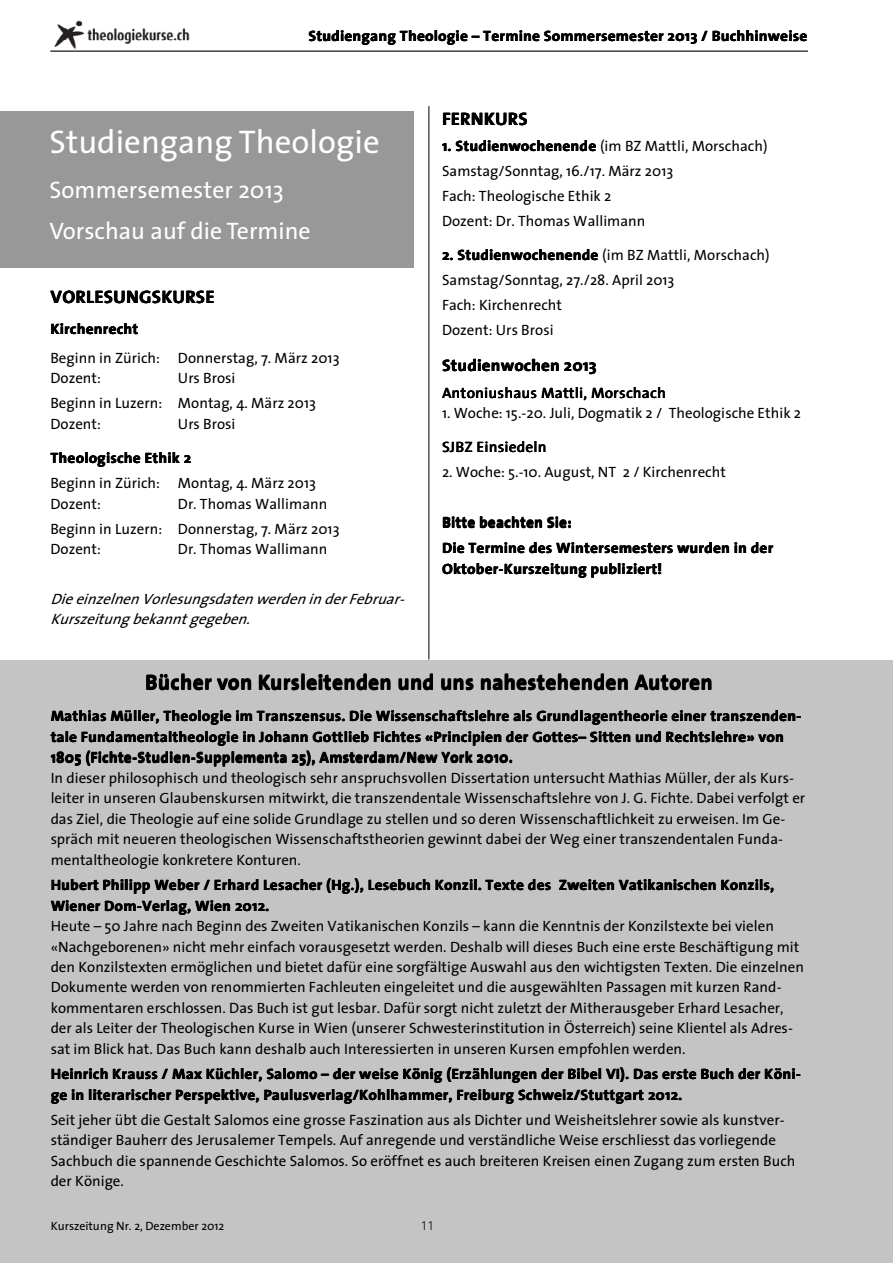
<style>
.page{position:relative;width:893px;height:1263px;background:#fff}
.page>*{position:absolute;margin:0;border:0;box-sizing:border-box;transform-origin:0 0}
.t1{font:33px "The Sans";color:#fff}
.t2{font:24px/41.5px "The Sans";color:#fff}
.t3{font:700 21px "The Sans";letter-spacing:.025em;color:#000}
.t4{font:700 18px "The Sans";letter-spacing:.025em;color:#000}
.t5{font:700 16.5px "The Sans";letter-spacing:.03em;color:#000}
.t6{font:15px/20.4px "The Sans";color:#000}
.t7{font:700 15px/25.3px "The Sans";letter-spacing:.03em;color:#000}
.t8{font:italic 15px/20.5px "The Sans";color:#000}
.t9{font:15px "The Sans";letter-spacing:.03em;color:#000}
.t10{font:12px "The Sans";color:#000}
.t11{font:12px "Zurich Lt BT";color:#000}
.s1{font-weight:700}
</style>
<div class="page">
<div style="left:0;top:660px;width:893px;height:603px;background:#c4c4c5"></div>
<div style="left:0;top:111px;width:414px;height:157px;background:#989898"></div>
<img style="left:51px;top:20px;width:141px;height:31px">
<hr style="left:51px;top:51px;width:757px;height:1px;background:#000">
<hr style="left:428px;top:106px;width:1px;height:553px;background:#000">
<p class="t7" style="left:309px;top:25px;width:500px">Studiengang Theologie – Termine Sommersemester 2013 / Buchhinweise</p>
<p class="t7" style="left:491px;top:24px;width:9px">e</p>
<p class="t7" style="left:608px;top:24px;width:9px">e</p>
<p class="t7" style="left:668px;top:24px;width:9px">2</p>
<p class="t7" style="left:736px;top:24px;width:23px">hhi</p>
<p class="t7" style="left:799px;top:24px;width:9px">e</p>
<p class="t7" style="left:491px;top:25px;width:9px">e</p>
<p class="t7" style="left:608px;top:25px;width:9px">e</p>
<p class="t7" style="left:668px;top:25px;width:9px">2</p>
<p class="t7" style="left:736px;top:25px;width:23px">hhi</p>
<p class="t7" style="left:799px;top:25px;width:9px">e</p>
<h1 class="t1" style="left:50px;top:125px;width:332px">Studiengang Theologie</h1>
<h2 class="t2" style="left:50px;top:170px;width:263px">Sommersemester 2013<br>Vorschau auf die Termine</h2>
<p class="t4" style="left:51px;top:290px;width:165px">VORLESUNGSKURSE</p>
<p class="t7" style="left:51px;top:317px;width:89px">Kirchenrecht</p>
<p class="t6" style="left:50px;top:348px;width:291px">Beginn in Zürich: Donnerstag, 7. März 2013<br>Dozent:</p>
<p class="t6" style="left:50px;top:366px;width:267px;line-height:25px;text-indent:127px">Urs Brosi<br>Beginn in Luzern: Montag, 4. März 2013</p>
<p class="t6" style="left:51px;top:414px;width:52px">Dozent:</p>
<p class="t6" style="left:178px;top:414px;width:59px">Urs Brosi</p>
<p class="t7" style="left:51px;top:447px;width:142px">Theologische Ethik 2</p>
<p class="t6" style="left:51px;top:474px;width:267px">Beginn in Zürich: Montag, 4. März 2013<br>Dozent:</p>
<p class="t6" style="left:51px;top:492px;width:291px;line-height:25px;text-indent:127px">Dr. Thomas Wallimann<br>Beginn in Luzern: Donnerstag, 7. März 2013</p>
<p class="t6" style="left:51px;top:539px;width:52px">Dozent:</p>
<p class="t6" style="left:178px;top:539px;width:151px">Dr. Thomas Wallimann</p>
<p class="t8" style="left:50px;top:589px;width:360px">DieeinzelnenVorlesungsdatenwerdeninderFebruar-<br>Kurszeitungbekanntgegeben.</p>
<p class="t4" style="left:442px;top:111px;width:87px">FERNKURS</p>
<p class="t6" style="left:442px;top:134px;width:327px;line-height:25px"><span class="s1">1. Studienwochenende</span> (im BZ Mattli, Morschach)<br>Samstag/Sonntag, 16./17. März 2013<br>Fach: Theologische Ethik 2<br>Dozent: Dr. Thomas Wallimann</p>
<p class="t6" style="left:442px;top:243px;width:329px;line-height:24.9px"><span class="s1">2. Studienwochenende</span> (im BZ Mattli, Morschach)<br>Samstag/Sonntag, 27./28. April 2013<br>Fach: Kirchenrecht<br>Dozent: Urs Brosi</p>
<p class="t5" style="left:442px;top:358px;width:156px">Studienwochen 2013</p>
<p class="t9" style="left:442px;top:385px;width:225px">Antoniushaus Mattli, Morschach</p>
<p class="t6" style="left:442px;top:404px;width:361px">1. Woche: 15.-20. Juli, Dogmatik 2 / Theologische Ethik 2</p>
<p class="t9" style="left:442px;top:439px;width:106px">SJBZ Einsiedeln</p>
<p class="t6" style="left:442px;top:462px;width:285px">2. Woche: 5.-10. August, NT 2 / Kirchenrecht</p>
<p class="t7" style="left:442px;top:511px;width:332px">Bitte beachten Sie:<br>Die Termine des Wintersemesters wurden in der</p>
<p class="t7" style="left:442px;top:558px;width:221px">Oktober-Kurszeitung publiziert!</p>
<p class="t7" style="left:626px;top:557px;width:8px">z</p>
<p class="t7" style="left:626px;top:558px;width:8px">z</p>
<h3 class="t3" style="left:146px;top:674px;width:568px">Bücher von Kursleitenden und uns nahestehenden Autoren</h3>
<p class="t7" style="left:51px;top:707px;width:752px;line-height:20.7px">Mathias Müller, Theologie im Transzensus. Die Wissenschaftslehre als Grundlagentheorie einer transzenden&shy;tale Fundamentaltheologie in Johann Gottlieb Fichtes «Principien der Gottes– S</p>
<p class="t7" style="left:590px;top:726px;width:195px">Sitten und Rechtslehre» von</p>
<p class="t7" style="left:682px;top:726px;width:8px">c</p>
<p class="t7" style="left:715px;top:726px;width:9px">e</p>
<p class="t7" style="left:766px;top:726px;width:19px">on</p>
<p class="t7" style="left:51px;top:746px;width:463px">1805 (Fichte-Studien Supplementa 25), Amsterdam/New York 2010.</p>
<p class="t7" style="left:137px;top:746px;width:377px">Studien-Supplementa 25), Amsterdam/New York 2010.</p>
<p class="t7" style="left:378px;top:746px;width:9px">a</p>
<p class="t7" style="left:477px;top:746px;width:9px">2</p>
<p class="t6" style="left:51px;top:768px;width:756px">In dieser philosophisch und theologisch sehr anspruchsvollen Dissertation untersucht Mathias Müller, der als Kurs&shy;leiter in unseren Glaubenskursen mitwirkt, die transzendentale Wissenschaftslehre von J. G. Fichte. Dabei verfolgt er das Ziel, die Theologie auf eine solide Grundlage zu stellen und so deren Wissenschaftlichkeit zu erweisen. Im Ge&shy;spräch mit neueren theologischen Wissenschaftstheorien gewinnt dabei der Weg einer transzendentalen Funda&shy;mentaltheologie konkretere Konturen.</p>
<p class="t7" style="left:51px;top:876px;width:725px;line-height:21px">Hubert Philipp Weber / Erhard Lesacher (Hg.), Lesebuch Konzil. Texte des Zweiten Vatikanischen Konzils,<br>Wiener Dom-Verlag, Wien 2012.</p>
<p class="t6" style="left:51px;top:917px;width:755px">Heute – 50 Jahre nach Beginn des Zweiten Vatikanischen Konzils – kann die Kenntnis der Konzilstexte bei vielen «Nachgeborenen» nicht mehr einfach vorausgesetzt werden. Deshalb will dieses Buch eine erste Beschäftigung mit den Konzilstexten ermöglichen und bietet dafür eine sorgfältige Auswahl aus den wichtigsten Texten. Die einzelnen Dokumente werden von renommierten Fachleuten eingeleitet und die ausgewählten Passagen mit kurzen Rand&shy;kommentaren erschlossen. Das Buch ist gut lesbar. Dafür sorgt nicht zuletzt der Mitherausgeber Erhard Lesacher, der als Leiter der Theologischen Kurse in Wien (unserer Schwesterinstitution in Österreich) seine Klientel als Adres&shy;sat im Blick hat. Das Buch kann deshalb auch Interessierten in unseren Kursen empfohlen werden.</p>
<p class="t7" style="left:51px;top:1065px;width:751px;line-height:20.4px">Heinrich Krauss / Max Küchler, Salomo – der weise König (Erzählungen der Bibel VI). Das erste Buch der Köni&shy;ge in literarischer Perspektive, Paulusverlag/Kohlhammer, Freiburg Schweiz/Stuttgart 2012.</p>
<p class="t6" style="left:51px;top:1110px;width:746px">Seit jeher übt die Gestalt Salomos eine grosse Faszination aus als Dichter und Weisheitslehrer sowie als kunstver&shy;ständiger Bauherr des Jerusalemer Tempels. Auf anregende und verständliche Weise erschliesst das vorliegende Sachbuch die spannende Geschichte Salomos. So eröffnet es auch breiteren Kreisen einen Zugang zum ersten Buch der Könige.</p>
<p class="t10" style="left:51px;top:1220px;width:175px">Kurszeitung Nr. 2, Dezember 2012</p>
<p class="t11" style="left:421px;top:1218px;width:15px">11</p>
</div>
